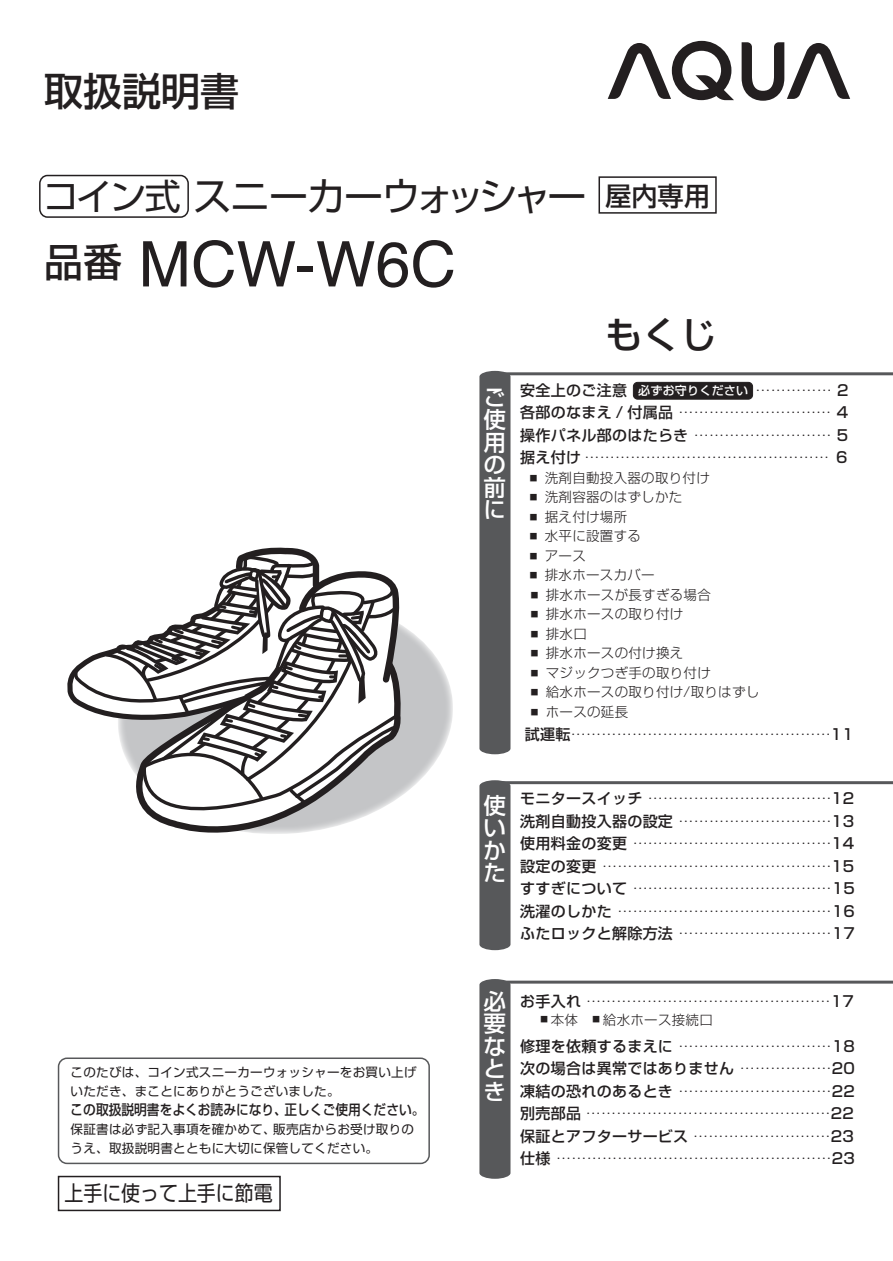
<style>
.page{position:relative;width:893px;height:1261px;background:#fff}
.page>*{position:absolute;margin:0;border:0;box-sizing:border-box;transform-origin:0 0}
.t1{font:63px "Helvetica";color:#231f20}
.t2{font:39px/65.8px "Shin Go Pro";letter-spacing:-.065em;color:#231f20}
.t3{font:500 39px "Shin Go Pro";color:#231f20}
.t4{font:500 37.5px "Shin Go Pro";color:#231f20}
.t5{font:500 26.25px "Shin Go Pro";color:#231f20}
.t6{font:500 22.5px/22.5px "Shin Go Pro";color:#fff;text-align:justify}
.t7{font:21px "Shin Go Pro";color:#231f20;scale:.9 1}
.t8{font:300 15px/22.5px "Shin Go Pro";color:#231f20;text-align:justify}
.t9{font:500 15px "Shin Go Pro";letter-spacing:.02em;color:#231f20}
.t10{font:500 14.1px "Shin Go Pro";color:#231f20;scale:.9 1}
.t11{font:300 13.5px "Shin Go Pro";letter-spacing:.02em;color:#231f20}
.t12{font:12.6px/19.2px "Shin Go Pro";letter-spacing:.02em;color:#231f20}
.t13{font:500 12px "Shin Go Pro";letter-spacing:.02em;color:#fff}
.s1{font-size:36px}
.s2{font-weight:500}
</style>
<div class="page">
<svg style="left:401px;top:625px;width:52px;height:171px;fill:#c4c5c7"></svg>
<div style="left:39px;top:175px;width:150px;height:43px;border:2px solid #231f20;border-radius:8px"></div>
<div style="left:58px;top:1057px;width:372px;height:107px;border:2px solid #57585a;border-radius:9px"></div>
<div style="left:633px;top:382px;width:119px;height:17px;background:#231f20;border-radius:4px"></div>
<div style="left:633px;top:382px;width:119px;height:17px;border:1px solid #231f20;border-radius:4px"></div>
<div style="left:58px;top:1175px;width:223px;height:36px;border:2px solid #231f20"></div>
<hr style="left:502px;top:372px;width:390px;height:3px;background:#57585a">
<hr style="left:499px;top:980px;width:393px;height:3px;background:#57585a">
<hr style="left:502px;top:781px;width:390px;height:3px;background:#57585a">
<div style="left:479px;top:979px;width:31px;height:200px;background:#57585a"></div>
<div style="left:479px;top:780px;width:31px;height:170px;background:#57585a"></div>
<div style="left:479px;top:371px;width:31px;height:383px;background:#57585a"></div>
<svg style="left:67px;top:549px;width:334px;height:285px"></svg>
<div style="left:598px;top:176px;width:118px;height:38px;border:2px solid #231f20"></div>
<svg style="left:607px;top:41px;width:127px;height:59px"></svg>
<svg style="left:741px;top:42px;width:109px;height:59px"></svg>
<h2 class="t3" style="left:44px;top:59px;width:196px">取扱説明書</h2>
<h2 class="t2" style="left:43px;top:159px;width:545px"><span class="s1">コイン式</span> スニーカーウォッシャー<span class="s2">品番</span></h2>
<h1 class="t1" style="left:138px;top:216px;width:319px">MCW-W6C</h1>
<h3 class="t5" style="left:605px;top:174px;width:106px">屋内専用</h3>
<p class="t12" style="left:71px;top:1060px;width:347px">このたびは、コイン式スニーカーウォッシャーをお買い上げいただき、まことにありがとうございました。</p>
<p class="t10" style="left:71px;top:1098px;width:395px">この取扱説明書をよくお読みになり、正しくご使用ください。</p>
<p class="t12" style="left:71px;top:1118px;width:345px;line-height:18.6px">保証書は必ず記入事項を確かめて、販売店からお受け取りのうえ、取扱説明書とともに大切に保管してください。</p>
<h3 class="t7" style="left:65px;top:1176px;width:232px">上手に使って上手に節電</h3>
<h3 class="t6" style="left:483px;top:383px;width:24px">ご使用の前に</h3>
<h3 class="t4" style="left:605px;top:304px;width:114px">もくじ</h3>
<p class="t13" style="left:638px;top:381px;width:111px">必ずお守りください</p>
<p class="t9" style="left:520px;top:378px;width:108px">安全上のご注意</p>
<p class="t8" style="left:520px;top:377px;width:330px;text-indent:235px">…………… <span class="s2">2各部のなまえ / 付属品</span> ………………………… <span class="s2">4操作パネル部のはたらき</span> ……………………… <span class="s2">5据え付け</span> ………………………………………… <span class="s2">6</span></p>
<p class="t11" style="left:529px;top:467px;width:182px"><sup>■</sup> 洗剤自動投入器の取り付け</p>
<p class="t11" style="left:529px;top:486px;width:154px"><sup>■</sup> 洗剤容器のはずしかた</p>
<p class="t11" style="left:529px;top:506px;width:99px"><sup>■</sup> 据え付け場所</p>
<p class="t11" style="left:529px;top:525px;width:113px"><sup>■</sup> 水平に設置する</p>
<p class="t11" style="left:529px;top:545px;width:58px"><sup>■</sup> アース</p>
<p class="t11" style="left:529px;top:564px;width:126px"><sup>■</sup> 排水ホースカバー</p>
<p class="t11" style="left:531px;top:584px;width:182px"><sup>■</sup> 排水ホースが長すぎる場合</p>
<p class="t11" style="left:531px;top:603px;width:154px"><sup>■</sup> 排水ホースの取り付け</p>
<p class="t11" style="left:531px;top:623px;width:58px"><sup>■</sup> 排水口</p>
<p class="t11" style="left:531px;top:642px;width:154px"><sup>■</sup> 排水ホースの付け換え</p>
<p class="t11" style="left:531px;top:662px;width:182px"><sup>■</sup> マジックつぎ手の取り付け</p>
<p class="t11" style="left:531px;top:681px;width:230px"><sup>■</sup> 給水ホースの取り付け/取りはずし</p>
<p class="t11" style="left:531px;top:701px;width:126px"><sup>■</sup> ホースの延長　　</p>
<p class="t8" style="left:525px;top:721px;width:330px"><span class="s2">試運転</span>……………………………………………<span class="s2">11</span></p>
<h3 class="t6" style="left:483px;top:791px;width:24px">使いかた</h3>
<p class="t8" style="left:520px;top:785px;width:336px"><span class="s2">モニタースイッチ</span> ………………………………<span class="s2">12洗剤自動投入器の設定</span> …………………………<span class="s2">13使用料金の変更</span> …………………………………<span class="s2">14設定の変更</span> ………………………………………<span class="s2">15すすぎについて</span> …………………………………<span class="s2">15洗濯のしかた</span> ……………………………………<span class="s2">16ふたロックと解除方法</span> …………………………<span class="s2">17</span></p>
<h3 class="t6" style="left:483px;top:987px;width:23px">必要なとき</h3>
<p class="t8" style="left:520px;top:988px;width:335px"><span class="s2">お手入れ</span> …………………………………………<span class="s2">17</span></p>
<p class="t11" style="left:540px;top:1008px;width:174px"><sup>■</sup> 本体 <sup>■</sup> 給水ホース接続口</p>
<p class="t8" style="left:520px;top:1033px;width:336px"><span class="s2">修理を依頼するまえに</span> …………………………<span class="s2">18次の場合は異常ではありません</span> ………………<span class="s2">20凍結の恐れのあるとき</span> …………………………<span class="s2">22別売部品</span> …………………………………………<span class="s2">22保証とアフターサービス</span> ………………………<span class="s2">23仕様</span> ………………………………………………<span class="s2">23</span></p>
</div>
